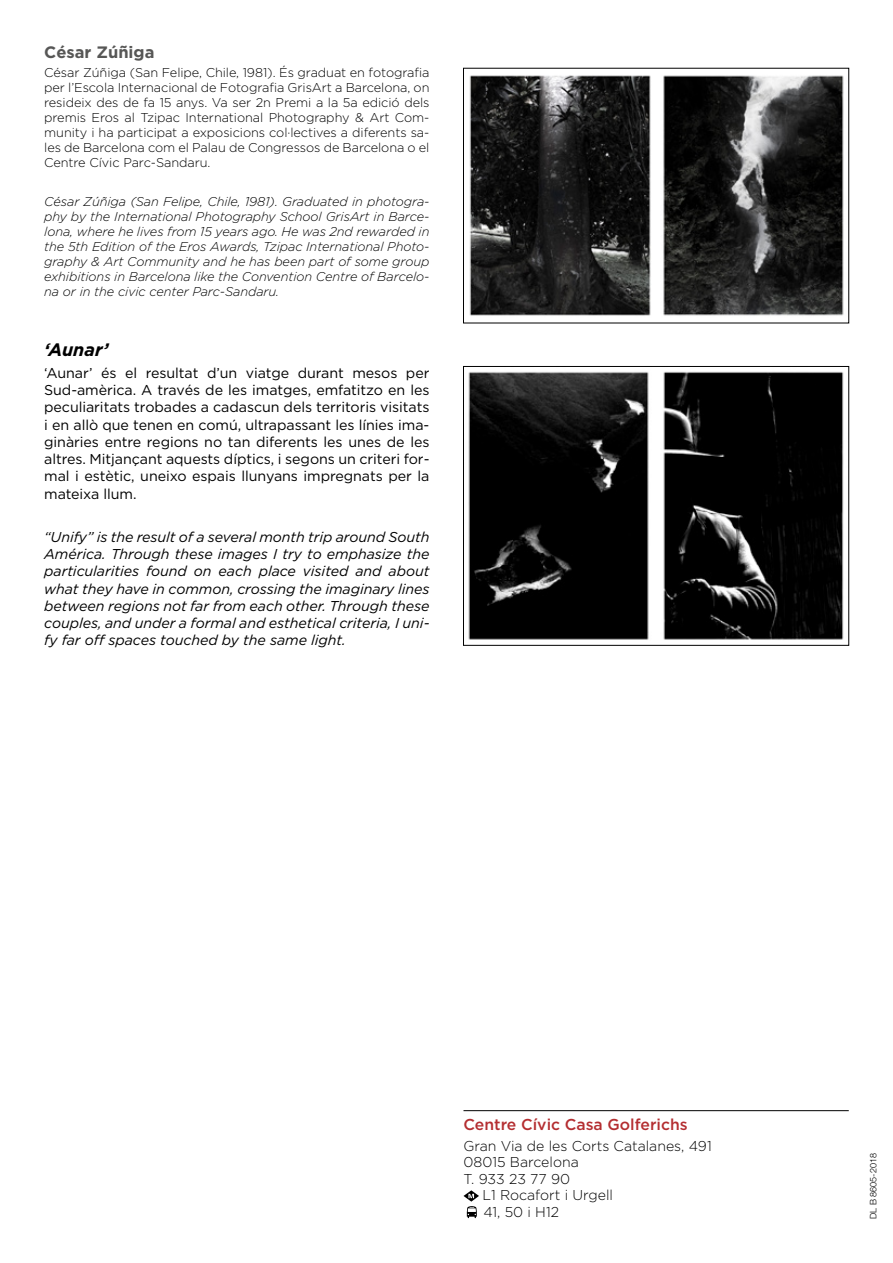
<style>
.page{position:relative;width:893px;height:1263px;background:#fff}
.page>*{position:absolute;margin:0;border:0;box-sizing:border-box;transform-origin:0 0}
.t1{font:italic 700 18px "Gotham HTF";color:#000}
.t2{font:700 16.5px "Gotham HTF";color:#575756}
.t3{font:500 15.75px "Gotham HTF";color:#b42e31}
.t4{font:14.25px/17.2px "Gotham HTF";letter-spacing:-.005em;color:#000;text-align:justify}
.t5{font:italic 14.25px/17.2px "Gotham HTF";letter-spacing:-.005em;color:#000;text-align:justify}
.t6{font:300 14.25px "Gotham HTF";color:#000}
.t7{font:italic 300 12.75px/15px "Gotham HTF";letter-spacing:-.005em;color:#000;text-align:justify}
.t8{font:300 12.75px/15px "Gotham HTF";letter-spacing:-.005em;color:#000;text-align:justify}
.t9{font:300 9px "Helvetica Neue LT Std";color:#000}
</style>
<div class="page">
<img style="left:469px;top:75px;width:375px;height:241px">
<img style="left:468px;top:371px;width:376px;height:269px">
<div style="left:463px;top:366px;width:386px;height:279px;border:1px solid #000"></div>
<svg style="left:463px;top:1190px;width:16px;height:28px"></svg>
<hr style="left:463px;top:1110px;width:386px;height:1px;background:#000">
<p class="t2" style="left:44px;top:42px;width:112px">César Zúñiga</p>
<p class="t8" style="left:44px;top:65px;width:387px">César Zúñiga (San Felipe, Chile, 1981). És graduat en fotografia per l’Escola Internacional de Fotografia GrisArt a Barcelona, on resideix des de fa 15 anys. Va ser 2n Premi a la 5a edició dels premis Eros al Tzipac International Photography &amp; Art Com&shy;munity i ha participat a exposicions col·lectives a diferents sa&shy;les de Barcelona com el Palau de Congressos de Barcelona o el Centre Cívic Parc-Sandaru.</p>
<p class="t7" style="left:44px;top:194px;width:387px">César Zúñiga (San Felipe, Chile, 1981). Graduated in photogra&shy;phy by the International Photography School GrisArt in Barce&shy;lona, where he lives from 15 years ago. He was 2nd rewarded in the 5th Edition of the Eros Awards, Tzipac International Photo&shy;graphy &amp; Art Community and he has been part of some group exhibitions in Barcelona like the Convention Centre of Barcelo&shy;na or in the civic center Parc-Sandaru.</p>
<h1 class="t1" style="left:44px;top:340px;width:66px">‘Aunar’</h1>
<p class="t4" style="left:44px;top:364px;width:387px">‘Aunar’ és el resultat d’un viatge durant mesos per Sud-amèrica. A través de les imatges, emfatitzo en les peculiaritats trobades a cadascun dels territoris visitats i en allò que tenen en comú, ultrapassant les línies ima&shy;ginàries entre regions no tan diferents les unes de les altres. Mitjançant aquests díptics, i segons un criteri for&shy;mal i estètic, uneixo espais llunyans impregnats per la mateixa llum.</p>
<p class="t5" style="left:44px;top:528px;width:387px">“Unify” is the result of a several month trip around South América. Through these images I try to emphasize the particularities found on each place visited and about what they have in common, crossing the imaginary lines between regions not far from each other. Through these couples, and under a formal and esthetical criteria, I uni&shy;fy far off spaces touched by the same light.</p>
<p class="t3" style="left:463px;top:1115px;width:226px">Centre Cívic Casa Golferichs</p>
<p class="t6" style="left:463px;top:1138px;width:250px">Gran Via de les Corts Catalanes, 491</p>
<p class="t6" style="left:463px;top:1154px;width:117px">08015 Barcelona</p>
<p class="t6" style="left:463px;top:1171px;width:108px">T. 933 23 77 90</p>
<p class="t6" style="left:482px;top:1187px;width:132px">L1 Rocafort i Urgell</p>
<p class="t6" style="left:483px;top:1204px;width:77px">41, 50 i H12</p>
<p class="t9" style="left:868px;top:1219px;width:67px;rotate:-90deg">DL B 8605-2018</p>
</div>
